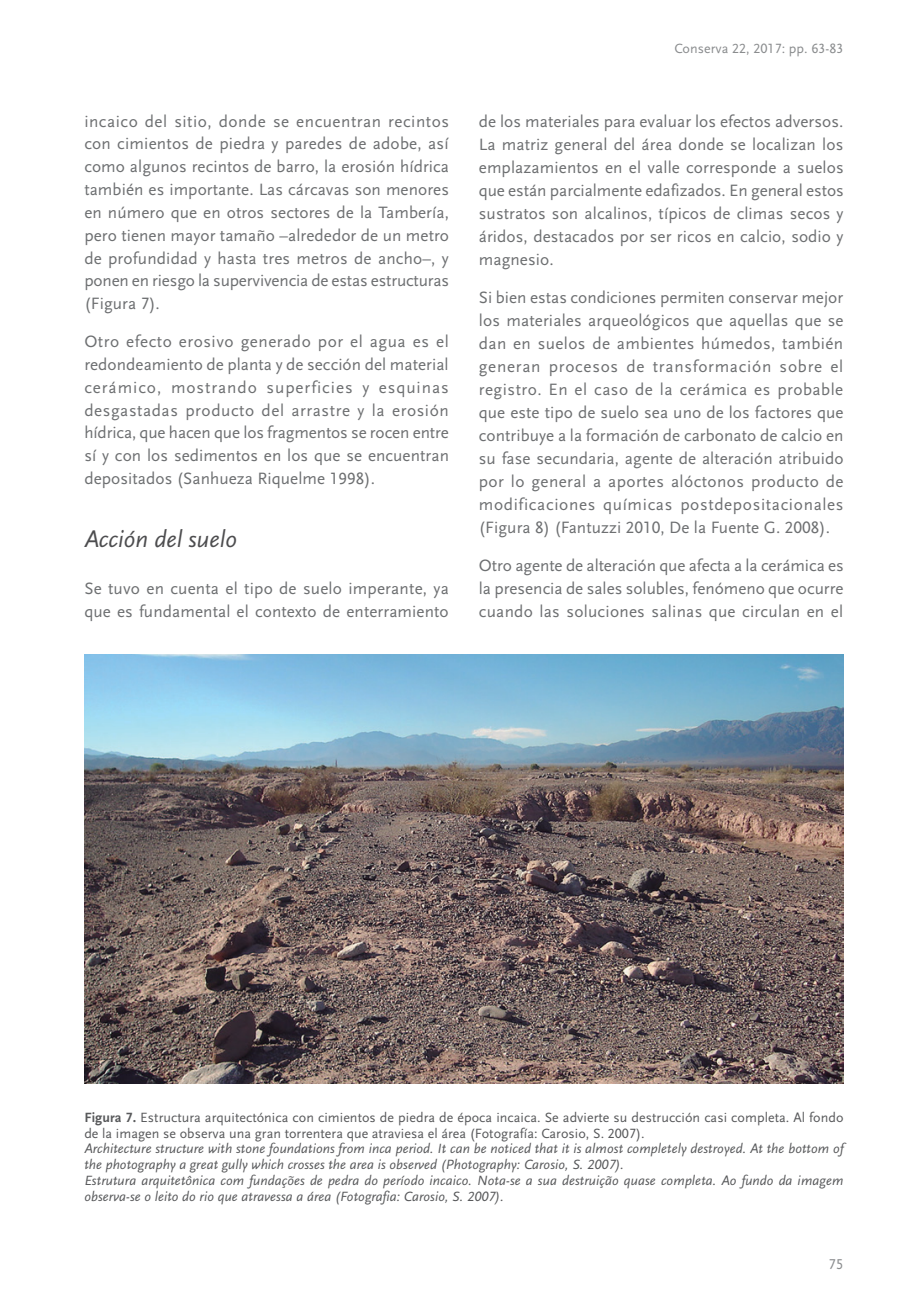
<style>
.page{position:relative;width:918px;height:1315px;background:#fff}
.page>*{position:absolute;margin:0;border:0;box-sizing:border-box;transform-origin:0 0}
.t1{font:24.5px "Scala Sans Regular LF Italic";color:#4d4d4f}
.t2{font:17.15px/23.1px "Scala Sans Regular LF";letter-spacing:.005em;color:#6d6f71;text-align:justify}
.t3{font:14.88px "Scala Sans Regular LF";color:#8a8c8e}
.t4{font:14px/15.8px "Scala Sans Regular LF Italic";letter-spacing:.005em;color:#58595b}
.t5{font:14px/15.8px "Scala Sans Regular LF";letter-spacing:.005em;color:#58595b}
.t6{font:14px "Scala Sans Regular LF";letter-spacing:.005em;color:#8a8c8e}
.s1{font-family:"Scala Sans Bold LF"}
</style>
<div class="page">
<img style="left:84px;top:654px;width:759px;height:430px">
<p class="t2" style="left:84px;top:110px;width:366px">incaico del sitio, donde se encuentran recintos con cimientos de piedra y paredes de adobe, así como algunos recintos de barro, la erosión hídrica también es importante. Las cárcavas son menores en número que en otros sectores de la Tambería, pero tienen mayor tamaño –alrededor de un metro de profundidad y hasta tres metros de ancho–, y ponen en riesgo la supervivencia de estas estructuras (Figura 7).</p>
<p class="t2" style="left:84px;top:330px;width:366px">Otro efecto erosivo generado por el agua es el redondeamiento de planta y de sección del material cerámico, mostrando superficies y esquinas desgastadas producto del arrastre y la erosión hídrica, que hacen que los fragmentos se rocen entre sí y con los sedimentos en los que se encuentran depositados (Sanhueza Riquelme 1998).</p>
<h1 class="t1" style="left:84px;top:525px;width:154px">Acción del suelo</h1>
<p class="t2" style="left:84px;top:577px;width:366px">Se tuvo en cuenta el tipo de suelo imperante, ya que es fundamental el contexto de enterramiento</p>
<p class="t6" style="left:674px;top:41px;width:171px">Conserva 22, 2017: pp. 63-83</p>
<p class="t2" style="left:479px;top:110px;width:366px">de los materiales para evaluar los efectos adversos.<br>La matriz general del área donde se localizan los emplazamientos en el valle corresponde a suelos que están parcialmente edafizados. En general estos sustratos son alcalinos, típicos de climas secos y áridos, destacados por ser ricos en calcio, sodio y magnesio.</p>
<p class="t2" style="left:479px;top:286px;width:366px">Si bien estas condiciones permiten conservar mejor los materiales arqueológicos que aquellas que se dan en suelos de ambientes húmedos, también generan procesos de transformación sobre el registro. En el caso de la cerámica es probable que este tipo de suelo sea uno de los factores que contribuye a la formación de carbonato de calcio en su fase secundaria, agente de alteración atribuido por lo general a aportes alóctonos producto de modificaciones químicas postdepositacionales (Figura 8) (Fantuzzi 2010, De la Fuente G. 2008).</p>
<p class="t2" style="left:479px;top:554px;width:366px">Otro agente de alteración que afecta a la cerámica es la presencia de sales solubles, fenómeno que ocurre cuando las soluciones salinas que circulan en el</p>
<p class="t5" style="left:84px;top:1109px;width:761px"><span class="s1">Figura 7.</span> Estructura arquitectónica con cimientos de piedra de época incaica. Se advierte su destrucción casi completa. Al fondo de la imagen se observa una gran torrentera que atraviesa el área (Fotografía: Carosio, S. 2007).</p>
<p class="t4" style="left:84px;top:1141px;width:761px">Architecture structure with stone foundations from inca period. It can be noticed that it is almost completely destroyed. At the bottom of the photography a great gully which crosses the area is observed (Photography: Carosio, S. 2007).<br>Estrutura arquitetônica com fundações de pedra do período incaico. Nota-se a sua destruição quase completa. Ao fundo da imagem observa-se o leito do rio que atravessa a área (Fotografia: Carosio, S. 2007).</p>
<p class="t3" style="left:828px;top:1255px;width:16px">75</p>
</div>
